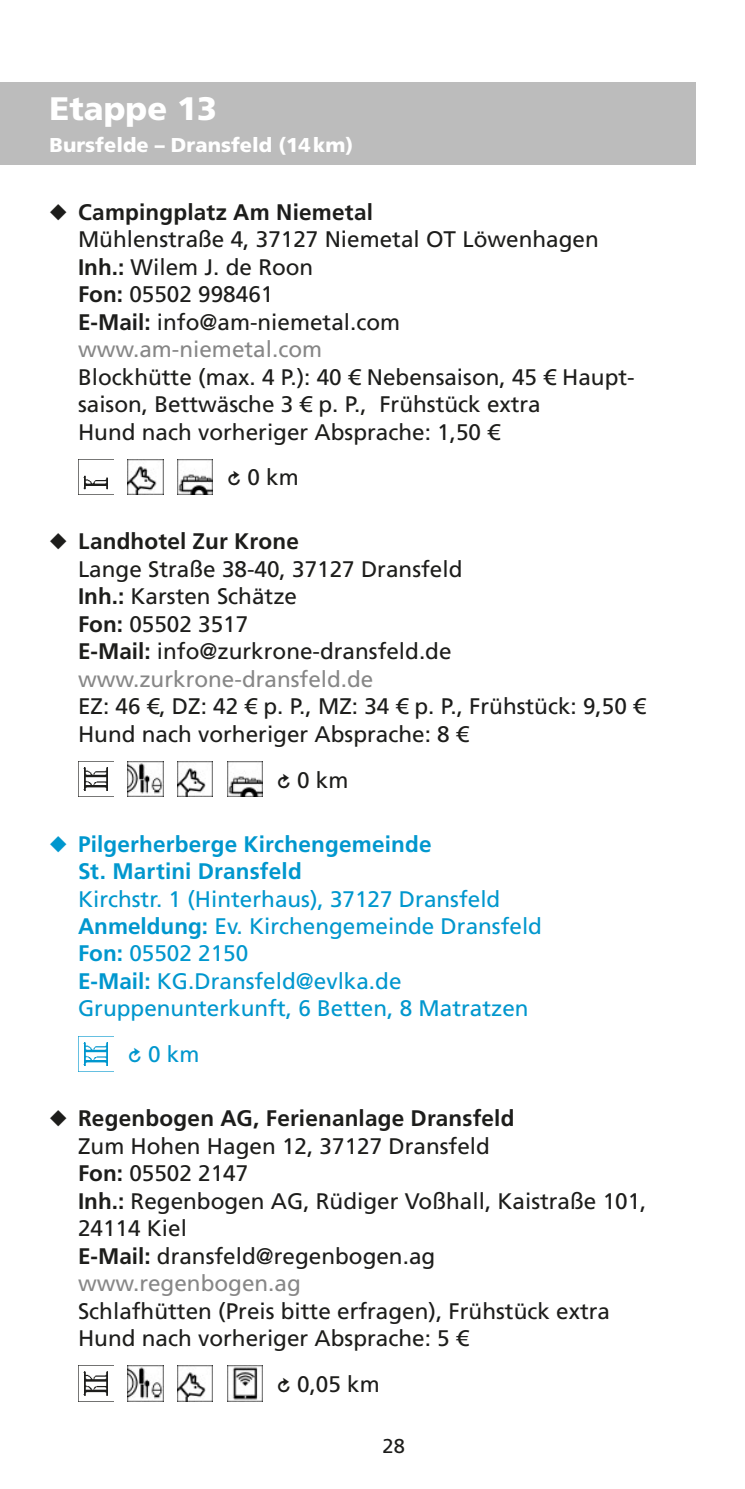
<style>
.page{position:relative;width:745px;height:1489px;background:#fff}
.page>*{position:absolute;margin:0;border:0;box-sizing:border-box;transform-origin:0 0}
.t1{font:900 32.5px "Frutiger LT Com";color:#fff}
.t2{font:22.5px/27.5px "Frutiger LT Com";color:#1d1d1b}
.t3{font:22.5px/27.5px "Frutiger LT Com";color:#0097ce}
.t4{font:700 22.5px/27.5px "Frutiger LT Com";letter-spacing:.01em;color:#0097ce}
.t5{font:900 20px "Frutiger LT Com";color:#fff}
.t6{font:20px "Frutiger LT Com";color:#1d1d1b}
.s1{font-weight:700}
.s2{color:#878787}
.s3{font-family:"Modern Pictograms"}
</style>
<div class="page">
<div style="left:0;top:82px;width:694px;height:83px;background:#bcbcbc"></div>
<img style="left:78px;top:459px;width:35px;height:35px">
<img style="left:128px;top:459px;width:35px;height:35px">
<img style="left:177px;top:459px;width:36px;height:35px">
<img style="left:78px;top:761px;width:35px;height:35px">
<img style="left:128px;top:761px;width:35px;height:35px">
<img style="left:177px;top:761px;width:36px;height:35px">
<img style="left:227px;top:761px;width:35px;height:35px">
<img style="left:78px;top:1036px;width:35px;height:35px">
<img style="left:128px;top:1365px;width:35px;height:35px">
<img style="left:177px;top:1365px;width:36px;height:35px">
<img style="left:78px;top:1365px;width:35px;height:35px">
<img style="left:227px;top:1365px;width:35px;height:35px">
<h1 class="t1" style="left:50px;top:89px;width:169px">Etappe 13</h1>
<p class="t5" style="left:50px;top:133px;width:305px">Bursfelde – Dransfeld (14km)</p>
<p class="t2" style="left:78px;top:198px;width:522px;text-indent:-28px">◆ <span class="s1">Campingplatz Am Niemetal<br></span>Mühlenstraße 4, 37127 Niemetal OT Löwenhagen<br><span class="s1">Inh.:</span> Wilem J. de Roon<br><span class="s1">Fon:</span> 05502 998461<br><span class="s1">E-Mail:</span> info@am-niemetal.com <span class="s2">www.am-niemetal.com</span></p>
<p class="t2" style="left:78px;top:363px;width:556px">Blockhütte (max. 4 P.): 40 € Nebensaison, 45 € Haupt&shy;saison, Bettwäsche 3 € p. P., Frühstück extra<br>Hund nach vorheriger Absprache: 1,50 €</p>
<p class="t2" style="left:227px;top:464px;width:73px"><span class="s3">R</span> 0 km</p>
<p class="t2" style="left:78px;top:528px;width:385px;text-indent:-28px">◆ <span class="s1">Landhotel Zur Krone<br></span>Lange Straße 38-40, 37127 Dransfeld<br><span class="s1">Inh.:</span> Karsten Schätze<br><span class="s1">Fon:</span> 05502 3517<br><span class="s1">E-Mail:</span> info@zurkrone-dransfeld.de <span class="s2">www.zurkrone-dransfeld.de</span></p>
<p class="t2" style="left:78px;top:692px;width:568px">EZ: 46 €, DZ: 42 € p. P., MZ: 34 € p. P., Frühstück: 9,50 €<br>Hund nach vorheriger Absprache: 8 €</p>
<p class="t2" style="left:276px;top:766px;width:73px"><span class="s3">R</span> 0 km</p>
<p class="t4" style="left:78px;top:830px;width:355px;text-indent:-28px">◆ Pilgerherberge Kirchengemeinde<br>St. Martini Dransfeld</p>
<p class="t3" style="left:78px;top:885px;width:465px">Kirchstr. 1 (Hinterhaus), 37127 Dransfeld <span class="s1">Anmeldung:</span> Ev. Kirchengemeinde Dransfeld <span class="s1">Fon:</span> 05502 2150<br><span class="s1">E-Mail:</span> KG.Dransfeld@evlka.de Gruppenunterkunft, 6 Betten, 8 Matratzen</p>
<p class="t3" style="left:128px;top:1040px;width:73px"><span class="s3">R</span> 0 km</p>
<p class="t2" style="left:78px;top:1104px;width:569px;text-indent:-28px">◆ <span class="s1">Regenbogen AG, Ferienanlage Dransfeld<br></span>Zum Hohen Hagen 12, 37127 Dransfeld<br><span class="s1">Fon:</span> 05502 2147<br><span class="s1">Inh.:</span> Regenbogen AG, Rüdiger Voßhall, Kaistraße 101,<br>24114 Kiel<br><span class="s1">E-Mail:</span> dransfeld@regenbogen.ag <span class="s2">www.regenbogen.ag</span></p>
<p class="t2" style="left:78px;top:1296px;width:533px">Schlafhütten (Preis bitte erfragen), Frühstück extra<br>Hund nach vorheriger Absprache: 5 €</p>
<p class="t2" style="left:276px;top:1370px;width:104px"><span class="s3">R</span> 0,05 km</p>
<p class="t6" style="left:382px;top:1434px;width:24px">28</p>
</div>
